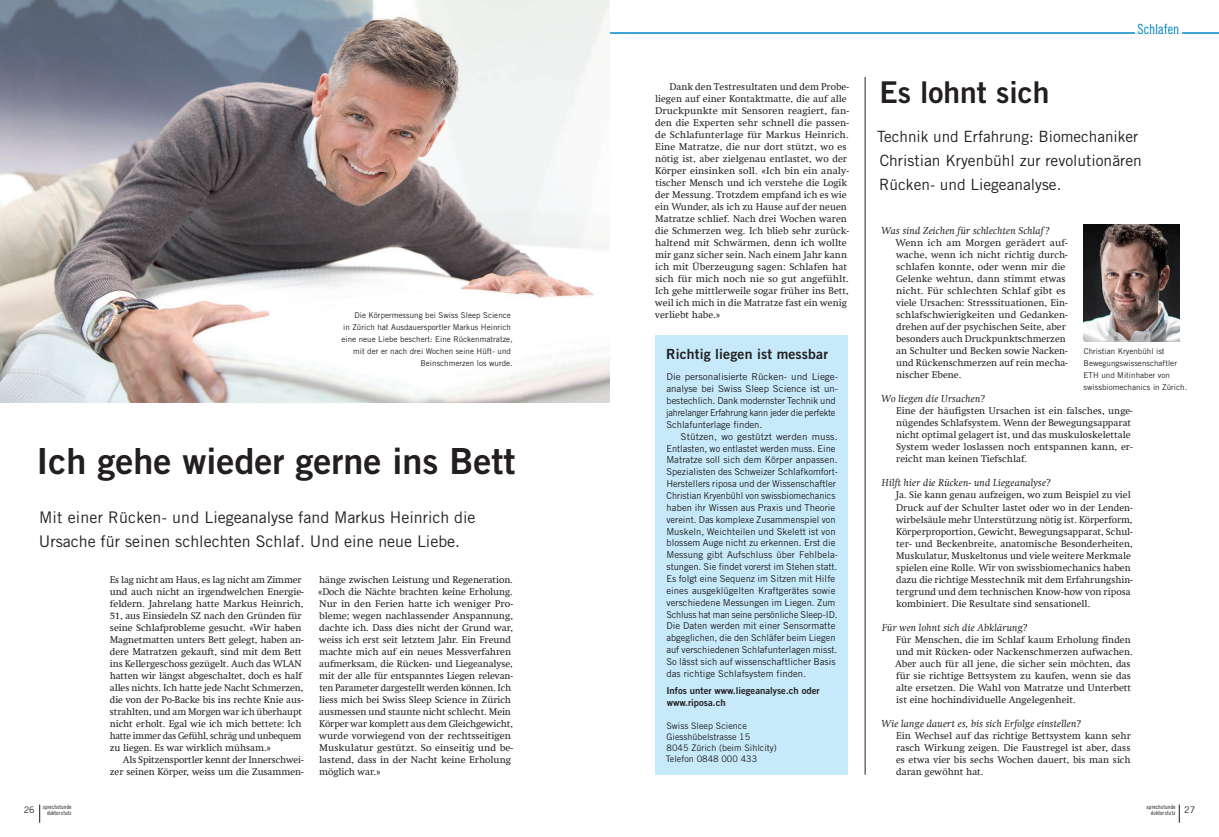
<style>
.page{position:relative;width:1219px;height:837px;background:#fff}
.page>*{position:absolute;margin:0;border:0;box-sizing:border-box;transform-origin:0 0}
.t1{font:36px "Trade Gothic LT Std Bd 2";color:#231f20}
.t2{font:30px "Trade Gothic LT Std Bd 2";color:#231f20}
.t3{font:16px/24px "Trade Gothic LT Std";color:#231f20}
.t4{font:15.5px/24px "Trade Gothic LT Std";color:#231f20}
.t5{font:14px "Trade Gothic LT Std Bd 2";letter-spacing:.01em;color:#231f20}
.t6{font:14px "Trade Gothic LT Std Cn 18";letter-spacing:-.015em;color:#0087c6}
.t7{font:italic 10.2px "Swift Com";letter-spacing:.015em;color:#231f20}
.t8{font:9.9px/12px "Swift Com";color:#231f20}
.t9{font:9.9px/12px "Swift Com";color:#231f20;scale:1.04 1}
.t10{font:9.5px/11.9px "Trade Gothic LT Std";color:#231f20;scale:1.04 1}
.t11{font:9.5px/11.8px "Trade Gothic LT Std Bd 2";color:#231f20}
.t12{font:9px/11px "Trade Gothic LT Std";color:#231f20}
.t13{font:8px/12px "Trade Gothic LT Std";letter-spacing:.005em;color:#231f20;text-align:right}
.t14{font:6px/6px "Trade Gothic LT Std Cn 18";letter-spacing:.005em;color:#231f20;text-align:right}
</style>
<div class="page">
<svg style="left:1179px;top:804px;width:1px;height:18px"></svg>
<svg style="left:40px;top:804px;width:1px;height:18px"></svg>
<hr style="left:0;top:32px;width:1219px;height:1px;background:#0087c6">
<svg style="left:1135px;top:32px;width:47px;height:2px"></svg>
<img style="left:0;top:0;width:609px;height:402px">
<img style="left:1083px;top:224px;width:96px;height:118px">
<hr style="left:865px;top:77px;width:1px;height:697px;background:#231f20">
<div style="left:655px;top:335px;width:192px;height:439px;background:#c6eafa"></div>
<p class="t13" style="left:341px;top:309px;width:173px">Die Körpermessung bei Swiss Sleep Science<br>in Zürich hat Ausdauersportler Markus Heinrich eine neue Liebe beschert: Eine Rückenmatratze, mit der er nach drei Wochen seine Hüft- und Beinschmerzen los wurde.</p>
<h1 class="t1" style="left:37px;top:438px;width:480px">Ich gehe wieder gerne ins Bett</h1>
<h3 class="t3" style="left:39px;top:504px;width:438px">Mit einer Rücken- und Liegeanalyse fand Markus Heinrich die<br>Ursache für seinen schlechten Schlaf. Und eine neue Liebe.</h3>
<p class="t8" style="left:318px;top:573px;width:197px">hänge zwischen Leistung und Regeneration. «Doch die Nächte brachten keine Erholung.<br>Nur in den Ferien hatte ich weniger Pro&shy;bleme; wegen nachlassender Anspannung, dachte ich. Dass dies nicht der Grund war, weiss ich erst seit letztem Jahr. Ein Freund machte mich auf ein neues Messverfahren aufmerksam, die Rücken- und Liegeanalyse, mit der alle für entspanntes Liegen relevan&shy;ten Parameter dargestellt werden können. Ich liess mich bei Swiss Sleep Science in Zürich ausmessen und staunte nicht schlecht. Mein Körper war komplett aus dem Gleichgewicht, wurde vorwiegend von der rechtsseitigen Muskulatur gestützt. So einseitig und be&shy;lastend, dass in der Nacht keine Erholung möglich war.»</p>
<p class="t8" style="left:110px;top:573px;width:196px">Es lag nicht am Haus, es lag nicht am Zimmer und auch nicht an irgendwelchen Energie&shy;feldern. Jahrelang hatte Markus Heinrich, 51, aus Einsiedeln SZ nach den Gründen für seine Schlafprobleme gesucht. «Wir haben Magnetmatten unters Bett gelegt, haben an&shy;dere Matratzen gekauft, sind mit dem Bett ins Kellergeschoss gezügelt. Auch das WLAN hatten wir längst abgeschaltet, doch es half alles nichts. Ich hatte jede Nacht Schmerzen, die von der Po-Backe bis ins rechte Knie aus&shy;strahlten, und am Morgen war ich überhaupt nicht erholt. Egal wie ich mich bettete: Ich hatte immer das Gefühl, schräg und unbequem zu liegen. Es war wirklich mühsam.»</p>
<p class="t8" style="left:110px;top:753px;width:195px;text-align:right">Als Spitzensportler kennt der Innerschwei&shy;zer seinen Körper, weiss um die Zusammen-</p>
<p class="t8" style="left:655px;top:81px;width:196px;text-indent:14px">Dank den Testresultaten und dem Probe&shy;liegen auf einer Kontaktmatte, die auf alle Druckpunkte mit Sensoren reagiert, fan&shy;den die Experten sehr schnell die passen&shy;de Schlafunterlage für Markus Heinrich.<br>Eine Matratze, die nur dort stützt, wo es nötig ist, aber zielgenau entlastet, wo der Körper einsinken soll. «Ich bin ein analy&shy;tischer Mensch und ich verstehe die Logik der Messung. Trotzdem empfand ich es wie ein Wunder, als ich zu Hause auf der neuen Matratze schlief. Nach drei Wochen waren die Schmerzen weg. Ich blieb sehr zurück&shy;haltend mit Schwärmen, denn ich wollte mir ganz sicher sein. Nach einem Jahr kann ich mit Überzeugung sagen: Schlafen hat sich für mich noch nie so gut angefühlt.<br>Ich gehe mittlerweile sogar früher ins Bett, weil ich mich in die Matratze fast ein wenig verliebt habe.»</p>
<h3 class="t5" style="left:666px;top:345px;width:163px">Richtig liegen ist messbar</h3>
<p class="t10" style="left:666px;top:371px;width:166px">Die personalisierte Rücken- und Liege&shy;analyse bei Swiss Sleep Science ist un&shy;bestechlich. Dank modernster Technik und jahrelanger Erfahrung kann jeder die perfekte Schlafunterlage finden.</p>
<p class="t10" style="left:666px;top:430px;width:167px;text-indent:14px">Stützen, wo gestützt werden muss.<br>Entlasten, wo entlastet werden muss. Eine Matratze soll sich dem Körper anpassen.<br>Spezialisten des Schweizer Schlafkomfort-Herstellers riposa und der Wissenschaftler Christian Kryenbühl von swissbiomechanics haben ihr Wissen aus Praxis und Theorie vereint. Das komplexe Zusammenspiel von Muskeln, Weichteilen und Skelett ist von blossem Auge nicht zu erkennen. Erst die Messung gibt Aufschluss über Fehlbela&shy;stungen. Sie findet vorerst im Stehen statt.<br>Es folgt eine Sequenz im Sitzen mit Hilfe eines ausgeklügelten Kraftgerätes sowie verschiedene Messungen im Liegen. Zum Schluss hat man seine persönliche Sleep-ID.<br>Die Daten werden mit einer Sensormatte abgeglichen, die den Schläfer beim Liegen auf verschiedenen Schlafunterlagen misst.<br>So lässt sich auf wissenschaftlicher Basis das richtige Schlafsystem finden.</p>
<p class="t11" style="left:666px;top:684px;width:155px">Infos unter www.liegeanalyse.ch oder www.riposa.ch</p>
<p class="t12" style="left:666px;top:720px;width:113px">Swiss Sleep Science<br>Giesshübelstrasse 15<br>8045 Zürich (beim Sihlcity)<br>Telefon 0848 000 433</p>
<h3 class="t6" style="left:1138px;top:20px;width:43px">Schlafen</h3>
<h2 class="t2" style="left:879px;top:74px;width:171px">Es lohnt sich</h2>
<h3 class="t4" style="left:877px;top:124px;width:266px">Technik und Erfahrung: Biomechaniker<br>Christian Kryenbühl zur revolutionären<br>Rücken- und Liegeanalyse.</h3>
<p class="t7" style="left:881px;top:225px;width:170px">Was sind Zeichen für schlechten Schlaf?</p>
<p class="t9" style="left:895px;top:237px;width:167px">Wenn ich am Morgen gerädert auf&shy;wache, wenn ich nicht richtig durch&shy;schlafen konnte, oder wenn mir die Gelenke wehtun, dann stimmt etwas nicht. Für schlechten Schlaf gibt es viele Ursachen: Stresssituationen, Ein&shy;schlafschwierigkeiten und Gedanken&shy;drehen auf der psychischen Seite, aber besonders auch Druckpunktschmerzen an Schulter und Becken sowie Nacken&shy;und Rückenschmerzen auf rein mecha&shy;nischer Ebene.</p>
<p class="t7" style="left:881px;top:393px;width:106px">Wo liegen die Ursachen?</p>
<p class="t8" style="left:896px;top:405px;width:238px">Eine der häufigsten Ursachen ist ein falsches, unge&shy;nügendes Schlafsystem. Wenn der Bewegungsapparat nicht optimal gelagert ist, und das muskuloskelettale System weder loslassen noch entspannen kann, er&shy;reicht man keinen Tiefschlaf.</p>
<p class="t7" style="left:882px;top:477px;width:171px">Hilft hier die Rücken- und Liegeanalyse?</p>
<p class="t8" style="left:896px;top:489px;width:239px">Ja. Sie kann genau aufzeigen, wo zum Beispiel zu viel Druck auf der Schulter lastet oder wo in der Lenden&shy;wirbelsäule mehr Unterstützung nötig ist. Körperform, Körperproportion, Gewicht, Bewegungsapparat, Schul&shy;ter- und Beckenbreite, anatomische Besonderheiten, Muskulatur, Muskeltonus und viele weitere Merkmale spielen eine Rolle. Wir von swissbiomechanics haben dazu die richtige Messtechnik mit dem Erfahrungshin&shy;tergrund und dem technischen Know-how von riposa kombiniert. Die Resultate sind sensationell.</p>
<p class="t7" style="left:882px;top:621px;width:147px">Für wen lohnt sich die Abklärung?</p>
<p class="t8" style="left:895px;top:633px;width:239px">Für Menschen, die im Schlaf kaum Erholung finden und mit Rücken- oder Nackenschmerzen aufwachen.<br>Aber auch für all jene, die sicher sein möchten, das für sie richtige Bettsystem zu kaufen, wenn sie das alte ersetzen. Die Wahl von Matratze und Unterbett ist eine hochindividuelle Angelegenheit.</p>
<p class="t7" style="left:881px;top:717px;width:201px">Wie lange dauert es, bis sich Erfolge einstellen?</p>
<p class="t8" style="left:896px;top:729px;width:236px;text-align:justify">Ein Wechsel auf das richtige Bettsystem kann sehr rasch Wirkung zeigen. Die Faustregel ist aber, dass es etwa vier bis sechs Wochen dauert, bis man sich daran gewöhnt hat.</p>
<p class="t13" style="left:1084px;top:345px;width:105px;text-align:left">Christian Kryenbühl ist<br>Bewegungswissenschaftler<br>ETH und Mitinhaber von swissbiomechanics in Zürich.</p>
<p class="t14" style="left:43px;top:803px;width:30px">sprechstunde doktor stutz</p>
<p class="t14" style="left:1147px;top:803px;width:30px">sprechstunde doktor stutz</p>
<p class="t12" style="left:24px;top:803px;width:12px">26</p>
<p class="t12" style="left:1184px;top:803px;width:12px">27</p>
</div>
